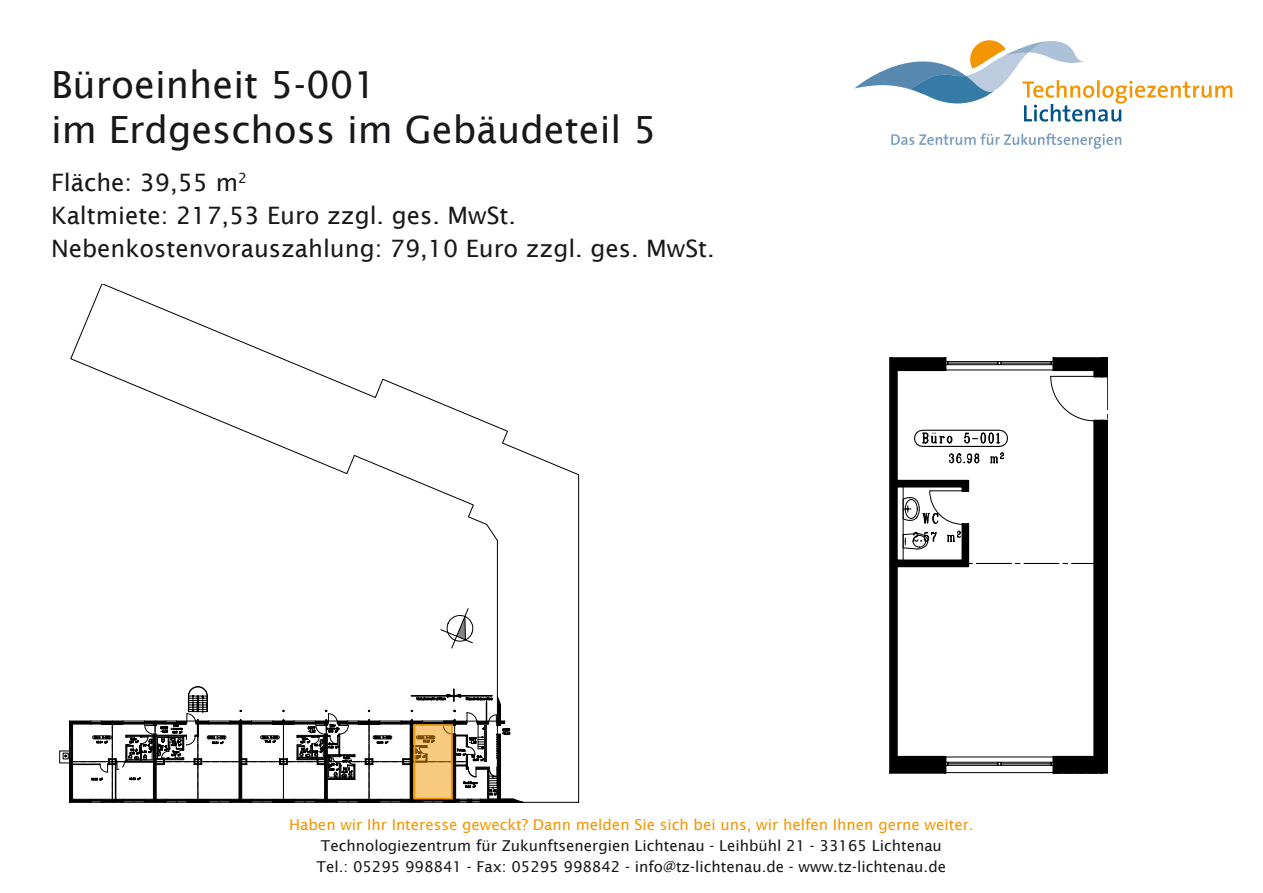
<style>
.page{position:relative;width:1263px;height:893px;background:#fff}
.page>*{position:absolute;margin:0;border:0;box-sizing:border-box;transform-origin:0 0}
.t1{font:37.5px "Lucida Sans";color:#1a171c}
.t2{font:24px "Lucida Sans";color:#1a171c}
.t3{font:15px "Lucida Sans";color:#1a171c}
.t4{font:15px "Lucida Sans";color:#f29500}
.t5{font:3px "Arial";color:#010000}
</style>
<div class="page">
<svg style="left:854px;top:40px;width:378px;height:82px"></svg>
<svg style="left:891px;top:133px;width:230px;height:16px"></svg>
<svg style="left:59px;top:284px;width:521px;height:519px"></svg>
<svg style="left:416px;top:727px;width:34px;height:69px;fill:#f8ca80"></svg>
<div style="left:413px;top:724px;width:40px;height:75px;border:2px solid #f29500"></div>
<hr style="left:1262px;top:422px;width:1px;height:334px;background:#010000">
<svg style="left:889px;top:357px;width:219px;height:417px"></svg>
<div style="left:487px;top:725px;width:8px;height:36px;background:#fff"></div>
<hr style="left:484px;top:725px;width:3px;height:37px;background:#1a171c">
<p class="t1" style="left:51px;top:63px;width:328px">Büroeinheit 5-001</p>
<p class="t1" style="left:51px;top:108px;width:607px">im Erdgeschoss im Gebäudeteil 5</p>
<p class="t2" style="left:51px;top:169px;width:197px">Fläche: 39,55 m<sup>2</sup></p>
<p class="t2" style="left:51px;top:202px;width:467px">Kaltmiete: 217,53 Euro zzgl. ges. MwSt.</p>
<p class="t2" style="left:51px;top:235px;width:665px">Nebenkostenvorauszahlung: 79,10 Euro zzgl. ges. MwSt.</p>
<p class="t4" style="left:289px;top:816px;width:686px">Haben wir Ihr Interesse geweckt? Dann melden Sie sich bei uns, wir helfen Ihnen gerne weiter.</p>
<p class="t3" style="left:321px;top:837px;width:622px">Technologiezentrum für Zukunftsenergien Lichtenau - Leihbühl 21 - 33165 Lichtenau</p>
<p class="t3" style="left:317px;top:858px;width:631px">Tel.: 05295 998841 - Fax: 05295 998842 - info@tz-lichtenau.de - www.tz-lichtenau.de</p>
<p class="t5" style="left:607px;top:859px;width:18px">Allplan 2012</p>
</div>
